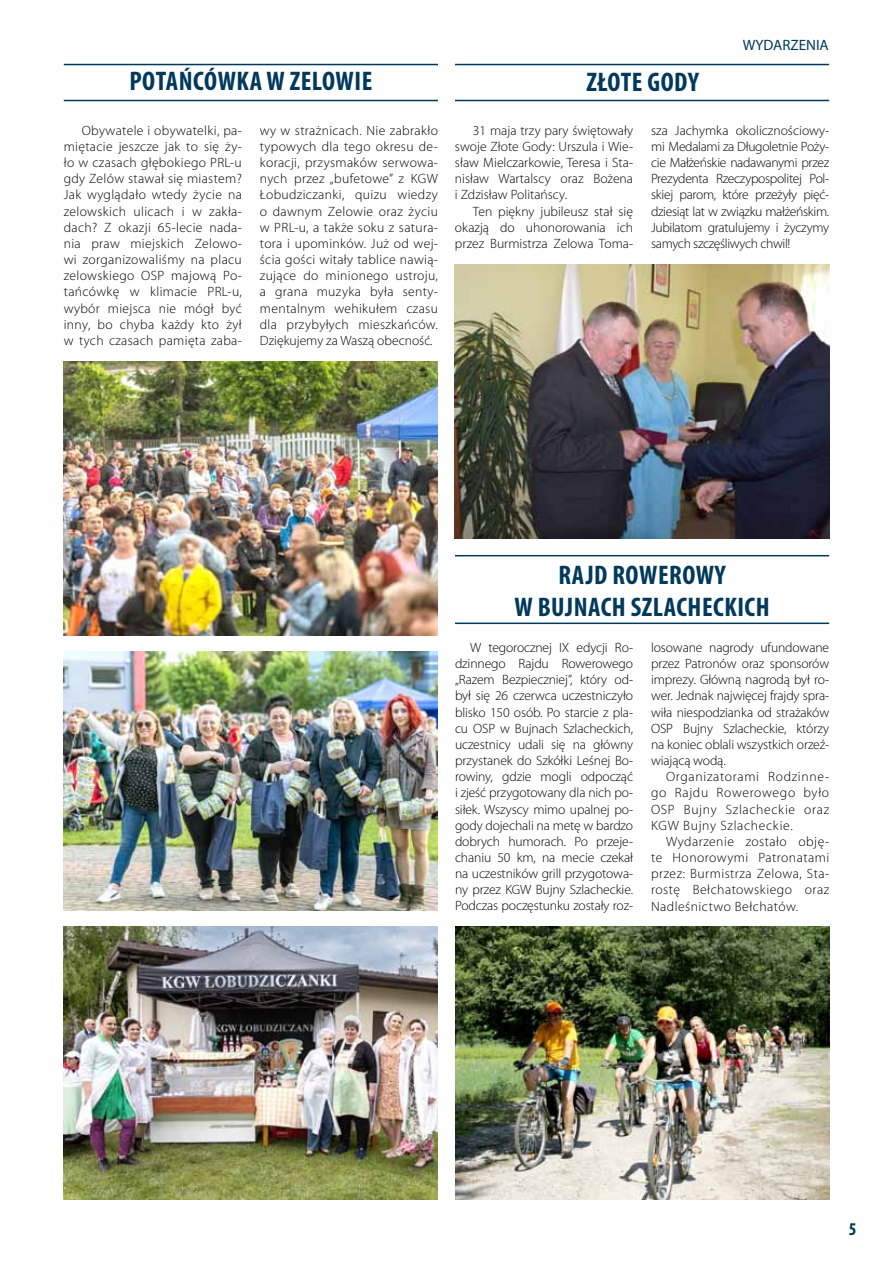
<style>
.page{position:relative;width:893px;height:1263px;background:#fff}
.page>*{position:absolute;margin:0;border:0;box-sizing:border-box;transform-origin:0 0}
.t1{font:700 condensed 27px/32.4px "Myriad Pro";letter-spacing:.02em;color:#00395c;text-align:center}
.t2{font:700 condensed 18px "Myriad Pro";color:#00395c}
.t3{font:15px "Myriad Pro";color:#00395c}
.t4{font:300 13.5px/16.2px "Myriad Pro";color:#000;text-align:justify}
</style>
<div class="page">
<img style="left:455px;top:927px;width:374px;height:272px">
<hr style="left:455px;top:622px;width:374px;height:2px;background:#00395c">
<hr style="left:455px;top:555px;width:374px;height:1px;background:#00395c">
<hr style="left:64px;top:100px;width:374px;height:1px;background:#00395c">
<hr style="left:64px;top:64px;width:374px;height:1px;background:#00395c">
<img style="left:64px;top:652px;width:374px;height:258px">
<img style="left:64px;top:927px;width:374px;height:272px">
<img style="left:64px;top:361px;width:374px;height:275px">
<hr style="left:455px;top:100px;width:374px;height:1px;background:#00395c">
<hr style="left:455px;top:64px;width:374px;height:1px;background:#00395c">
<img style="left:455px;top:264px;width:374px;height:275px">
<h1 class="t1" style="left:129px;top:64px;width:244px">POTAŃCÓWKA W ZELOWIE</h1>
<p class="t4" style="left:64px;top:122px;width:180px;text-indent:18px">Obywatele i obywatelki, pa&shy;miętacie jeszcze jak to się ży&shy;ło w czasach głębokiego PRL-u gdy Zelów stawał się miastem?<br>Jak wyglądało wtedy życie na zelowskich ulicach i w zakła&shy;dach? Z okazji 65-lecie nada&shy;nia praw miejskich Zelowo&shy;wi zorganizowaliśmy na placu zelowskiego OSP majową Po&shy;tańcówkę w klimacie PRL-u, wybór miejsca nie mógł być inny, bo chyba każdy kto żył w tych czasach pamięta zaba-</p>
<p class="t4" style="left:260px;top:122px;width:180px">wy w strażnicach. Nie zabrakło typowych dla tego okresu de&shy;koracji, przysmaków serwowa&shy;nych przez „bufetowe” z KGW Łobudziczanki, quizu wiedzy o dawnym Zelowie oraz życiu w PRL-u, a także soku z satura&shy;tora i upominków. Już od wej&shy;ścia gości witały tablice nawią&shy;zujące do minionego ustroju, a grana muzyka była senty&shy;mentalnym wehikułem czasu dla przybyłych mieszkańców.<br>Dziękujemy za Waszą obecność.</p>
<p class="t3" style="left:743px;top:36px;width:88px">WYDARZENIA</p>
<h1 class="t1" style="left:586px;top:65px;width:114px">ZŁOTE GODY</h1>
<p class="t4" style="left:455px;top:122px;width:180px;text-indent:18px">31 maja trzy pary świętowały swoje Złote Gody: Urszula i Wie&shy;sław Mielczarkowie, Teresa i Sta&shy;nisław Wartalscy oraz Bożena i Zdzisław Politańscy.</p>
<p class="t4" style="left:455px;top:203px;width:180px;text-indent:18px">Ten piękny jubileusz stał się okazją do uhonorowania ich przez Burmistrza Zelowa Toma-</p>
<p class="t4" style="left:651px;top:122px;width:180px">sza Jachymka okolicznościowy&shy;mi Medalami za Długoletnie Poży&shy;cie Małżeńskie nadawanymi przez Prezydenta Rzeczypospolitej Pol&shy;skiej parom, które przeżyły pięć&shy;dziesiąt lat w związku małżeńskim.<br>Jubilatom gratulujemy i życzymy samych szczęśliwych chwil!</p>
<h1 class="t1" style="left:514px;top:558px;width:257px">RAJ D ROWEROWY<br>W BUJNACH SZLACHECKICH</h1>
<p class="t4" style="left:455px;top:639px;width:180px;text-indent:15px">W tegorocznej IX edycji Ro&shy;dzinnego Rajdu Rowerowego „Razem Bezpieczniej”, który od&shy;był się 26 czerwca uczestniczyło blisko 150 osób. Po starcie z pla&shy;cu OSP w Bujnach Szlacheckich, uczestnicy udali się na główny przystanek do Szkółki Leśnej Bo&shy;rowiny, gdzie mogli odpocząć i zjeść przygotowany dla nich po&shy;siłek. Wszyscy mimo upalnej po&shy;gody dojechali na metę w bardzo dobrych humorach. Po przeje&shy;chaniu 50 km, na mecie czekał na uczestników grill przygotowa&shy;ny przez KGW Bujny Szlacheckie.<br>Podczas poczęstunku zostały roz-</p>
<p class="t4" style="left:651px;top:639px;width:180px">losowane nagrody ufundowane przez Patronów oraz sponsorów imprezy. Główną nagrodą był ro&shy;wer. Jednak najwięcej frajdy spra&shy;wiła niespodzianka od strażaków OSP Bujny Szlacheckie, którzy na koniec oblali wszystkich orzeź&shy;wiającą wodą.</p>
<p class="t4" style="left:651px;top:769px;width:180px;text-indent:15px">Organizatorami Rodzinne&shy;go Rajdu Rowerowego było OSP Bujny Szlacheckie oraz KGW Bujny Szlacheckie.</p>
<p class="t4" style="left:651px;top:833px;width:180px;text-indent:15px">Wydarzenie zostało obję&shy;te Honorowymi Patronatami przez: Burmistrza Zelowa, Sta&shy;rostę Bełchatowskiego oraz Nadleśnictwo Bełchatów.</p>
<h2 class="t2" style="left:849px;top:1218px;width:9px">5</h2>
</div>
